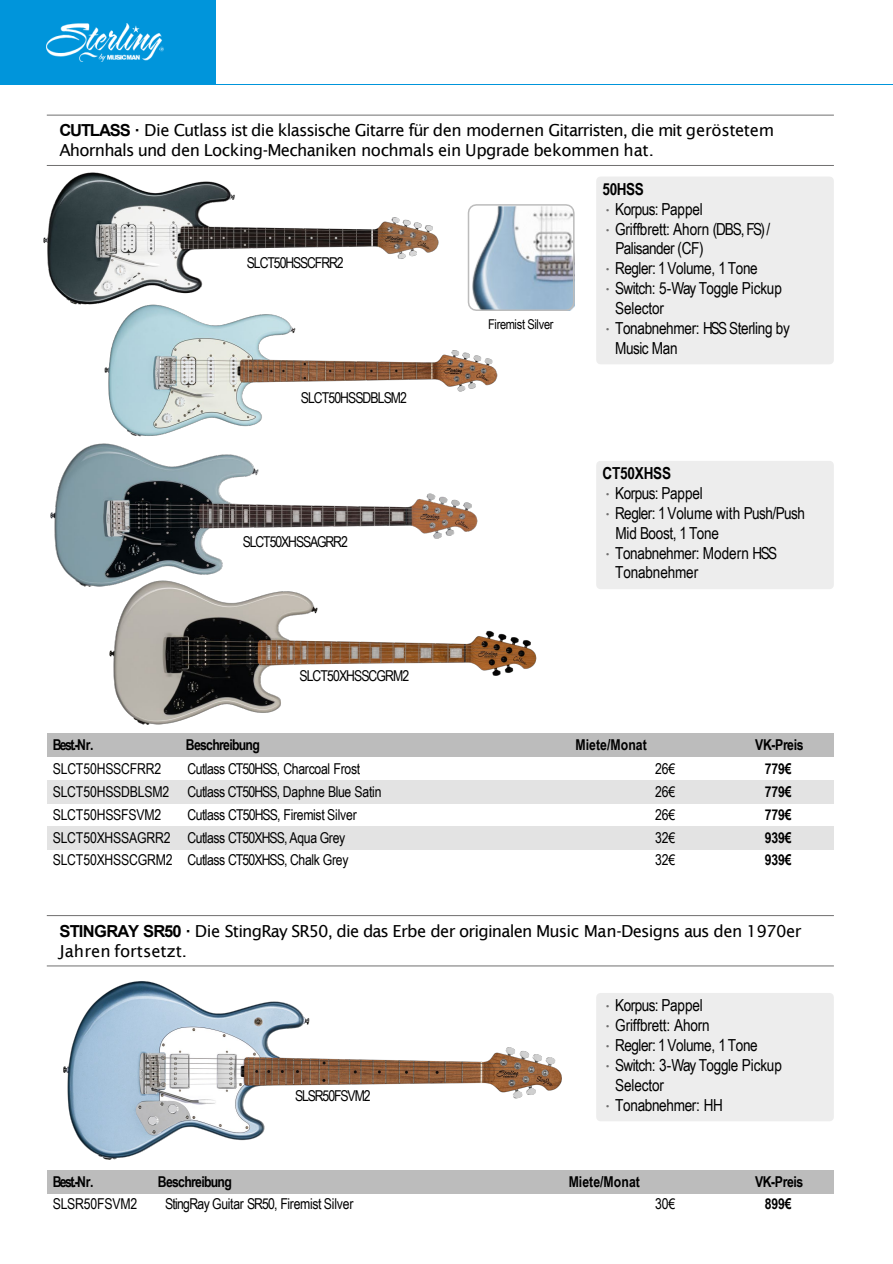
<style>
.page{position:relative;width:893px;height:1264px;background:#fff}
.page>*{position:absolute;margin:0;border:0;box-sizing:border-box;transform-origin:0 0}
.t1{font:16.5px/19.8px "Arial Narrow";letter-spacing:-.02em;color:#000}
.t2{font:16.5px/20px "Lucida Sans";letter-spacing:-.04em;color:#000}
.t3{font:700 16.5px "Arial Narrow";letter-spacing:-.015em;color:#000}
.t4{font:15px "Arial Narrow";letter-spacing:-.025em;color:#000}
.t5{font:700 15px "Arial Narrow";letter-spacing:-.025em;color:#000}
.t6{font:15px "Arial Narrow";letter-spacing:-.06em;color:#000}
.t7{font:15px "Arial Narrow";letter-spacing:-.075em;color:#000}
.t8{font:700 15px "Arial Narrow";letter-spacing:-.045em;color:#000}
.t9{font:700 15px "Arial Narrow";letter-spacing:.005em;color:#000}
.t10{font:15px "Arial Narrow";letter-spacing:-.07em;color:#000}
.t11{font:13.5px "Arial Narrow";letter-spacing:-.025em;color:#000}
.s1{font-family:"Arial";font-weight:700}
.s2{font-family:"Lucida Sans";color:#706f6f}
</style>
<div class="page">
<div style="left:0;top:0;width:215px;height:84px;background:#0095db"></div>
<hr style="left:0;top:84px;width:892px;height:1px;background:#0095db">
<img style="left:47px;top:23px;width:117px;height:39px">
<hr style="left:47px;top:115px;width:786px;height:1px;background:#706f6f">
<hr style="left:47px;top:165px;width:786px;height:1px;background:#706f6f">
<hr style="left:47px;top:915px;width:786px;height:1px;background:#706f6f">
<hr style="left:47px;top:965px;width:786px;height:1px;background:#706f6f">
<div style="left:47px;top:733px;width:127px;height:23px;background:#bcbcbc"></div>
<div style="left:174px;top:733px;width:334px;height:23px;background:#bcbcbc"></div>
<div style="left:508px;top:733px;width:217px;height:23px;background:#bcbcbc"></div>
<div style="left:725px;top:733px;width:108px;height:23px;background:#bcbcbc"></div>
<div style="left:47px;top:780px;width:127px;height:23px;background:#e3e3e3"></div>
<div style="left:174px;top:780px;width:334px;height:23px;background:#e3e3e3"></div>
<div style="left:508px;top:780px;width:217px;height:23px;background:#e3e3e3"></div>
<div style="left:725px;top:780px;width:108px;height:23px;background:#e3e3e3"></div>
<div style="left:47px;top:826px;width:127px;height:23px;background:#e3e3e3"></div>
<div style="left:174px;top:826px;width:334px;height:23px;background:#e3e3e3"></div>
<div style="left:508px;top:826px;width:217px;height:23px;background:#e3e3e3"></div>
<div style="left:725px;top:826px;width:108px;height:23px;background:#e3e3e3"></div>
<div style="left:47px;top:1170px;width:99px;height:23px;background:#bcbcbc"></div>
<div style="left:146px;top:1170px;width:349px;height:23px;background:#bcbcbc"></div>
<div style="left:495px;top:1170px;width:230px;height:23px;background:#bcbcbc"></div>
<div style="left:725px;top:1170px;width:108px;height:23px;background:#bcbcbc"></div>
<div style="left:596px;top:177px;width:237px;height:187px;background:#ededed"></div>
<div style="left:596px;top:461px;width:237px;height:128px;background:#ededed"></div>
<svg style="left:467px;top:204px;width:108px;height:107px"></svg>
<div style="left:596px;top:993px;width:237px;height:128px;background:#ededed"></div>
<img style="left:44px;top:173px;width:394px;height:131px">
<img style="left:104px;top:305px;width:393px;height:132px">
<img style="left:50px;top:443px;width:427px;height:143px">
<img style="left:109px;top:580px;width:428px;height:144px">
<img style="left:63px;top:981px;width:499px;height:179px">
<p class="t2" style="left:59px;top:120px;width:716px"><span class="s1">CUTLASS ·</span> Die Cutlass ist die klassische Gitarre für den modernen Gitarristen, die mit geröstetem<br>Ahornhals und den Locking-Mechaniken nochmals ein Upgrade bekommen hat.</p>
<p class="t7" style="left:247px;top:252px;width:98px">SLCT50HSSCFRR2</p>
<p class="t6" style="left:301px;top:386px;width:108px">SLCT50HSSDBLSM2</p>
<p class="t7" style="left:243px;top:530px;width:107px">SLCT50XHSSAGRR2</p>
<p class="t6" style="left:299px;top:664px;width:111px">SLCT50XHSSCGRM2</p>
<p class="t11" style="left:488px;top:314px;width:67px">Firemist Silver</p>
<p class="t3" style="left:602px;top:177px;width:43px">50HSS</p>
<p class="t1" style="left:602px;top:198px;width:102px"><span class="s2">•</span>Korpus: Pappel</p>
<p class="t1" style="left:615px;top:218px;width:156px;text-indent:-13px"><span class="s2">•</span>Griffbrett: Ahorn (DBS, FS)/<br>Palisander (CF)</p>
<p class="t1" style="left:602px;top:258px;width:157px"><span class="s2">•</span> Regler: 1Volume, 1Tone</p>
<p class="t1" style="left:615px;top:278px;width:168px;text-indent:-13px"><span class="s2">•</span>Switch: 5-Way Toggle Pickup<br>Selector</p>
<p class="t1" style="left:615px;top:317px;width:176px;text-indent:-13px"><span class="s2">•</span>Tonabnehmer: HSSSterling by<br>Music Man</p>
<p class="t3" style="left:602px;top:461px;width:70px">CT50XHSS</p>
<p class="t1" style="left:602px;top:482px;width:102px"><span class="s2">•</span>Korpus: Pappel</p>
<p class="t1" style="left:615px;top:502px;width:191px;text-indent:-13px"><span class="s2">•</span> Regler: 1Volume with Push/Push<br>Mid Boost, 1Tone</p>
<p class="t1" style="left:615px;top:542px;width:163px;text-indent:-13px"><span class="s2">•</span>Tonabnehmer: Modern HSS<br>Tonabnehmer</p>
<p class="t5" style="left:53px;top:733px;width:42px">Best.-Nr.</p>
<p class="t8" style="left:186px;top:733px;width:75px">Beschreibung</p>
<p class="t9" style="left:575px;top:733px;width:73px">Miete/Monat</p>
<p class="t5" style="left:755px;top:733px;width:50px">VK-Preis</p>
<p class="t4" style="left:53px;top:757px;width:110px">SLCT50HSSCFRR2</p>
<p class="t4" style="left:187px;top:757px;width:174px">Cutlass CT50HSS, Charcoal Frost</p>
<p class="t4" style="left:655px;top:757px;width:22px">26€</p>
<p class="t5" style="left:764px;top:756px;width:28px">779€</p>
<p class="t4" style="left:53px;top:780px;width:118px">SLCT50HSSDBLSM2</p>
<p class="t4" style="left:187px;top:780px;width:196px">Cutlass CT50HSS, Daphne Blue Satin</p>
<p class="t4" style="left:655px;top:780px;width:22px">26€</p>
<p class="t5" style="left:764px;top:780px;width:28px">779€</p>
<p class="t4" style="left:53px;top:803px;width:110px">SLCT50HSSFSVM2</p>
<p class="t4" style="left:187px;top:803px;width:171px">Cutlass CT50HSS, Firemist Silver</p>
<p class="t4" style="left:655px;top:803px;width:22px">26€</p>
<p class="t5" style="left:764px;top:803px;width:28px">779€</p>
<p class="t4" style="left:53px;top:827px;width:119px">SLCT50XHSSAGRR2</p>
<p class="t4" style="left:187px;top:827px;width:159px">Cutlass CT50XHSS, Aqua Grey</p>
<p class="t4" style="left:655px;top:827px;width:22px">32€</p>
<p class="t5" style="left:764px;top:826px;width:28px">939€</p>
<p class="t4" style="left:53px;top:848px;width:121px">SLCT50XHSSCGRM2</p>
<p class="t4" style="left:187px;top:848px;width:162px">Cutlass CT50XHSS, Chalk Grey</p>
<p class="t4" style="left:655px;top:848px;width:22px">32€</p>
<p class="t5" style="left:764px;top:848px;width:28px">939€</p>
<p class="t2" style="left:59px;top:920px;width:743px"><span class="s1">STINGRAY SR50 ·</span> Die StingRay SR50, die das Erbe der originalen Music Man-Designs aus den 1970er<br>Jahren fortsetzt.</p>
<p class="t10" style="left:295px;top:1084px;width:77px">SLSR50FSVM2</p>
<p class="t1" style="left:602px;top:994px;width:102px"><span class="s2">•</span>Korpus: Pappel</p>
<p class="t1" style="left:602px;top:1014px;width:109px"><span class="s2">•</span>Griffbrett: Ahorn</p>
<p class="t1" style="left:602px;top:1034px;width:157px"><span class="s2">•</span> Regler: 1Volume, 1Tone</p>
<p class="t1" style="left:615px;top:1054px;width:168px;text-indent:-13px"><span class="s2">•</span>Switch: 3-Way Toggle Pickup<br>Selector</p>
<p class="t1" style="left:602px;top:1093px;width:122px"><span class="s2">•</span> Tonabnehmer: HH</p>
<p class="t5" style="left:53px;top:1170px;width:42px">Best.-Nr.</p>
<p class="t8" style="left:158px;top:1170px;width:75px">Beschreibung</p>
<p class="t9" style="left:568px;top:1170px;width:73px">Miete/Monat</p>
<p class="t5" style="left:755px;top:1170px;width:50px">VK-Preis</p>
<p class="t4" style="left:53px;top:1192px;width:86px">SLSR50FSVM2</p>
<p class="t4" style="left:165px;top:1192px;width:190px">StingRay Guitar SR50, Firemist Silver</p>
<p class="t4" style="left:655px;top:1192px;width:22px">30€</p>
<p class="t5" style="left:764px;top:1192px;width:28px">899€</p>
</div>
